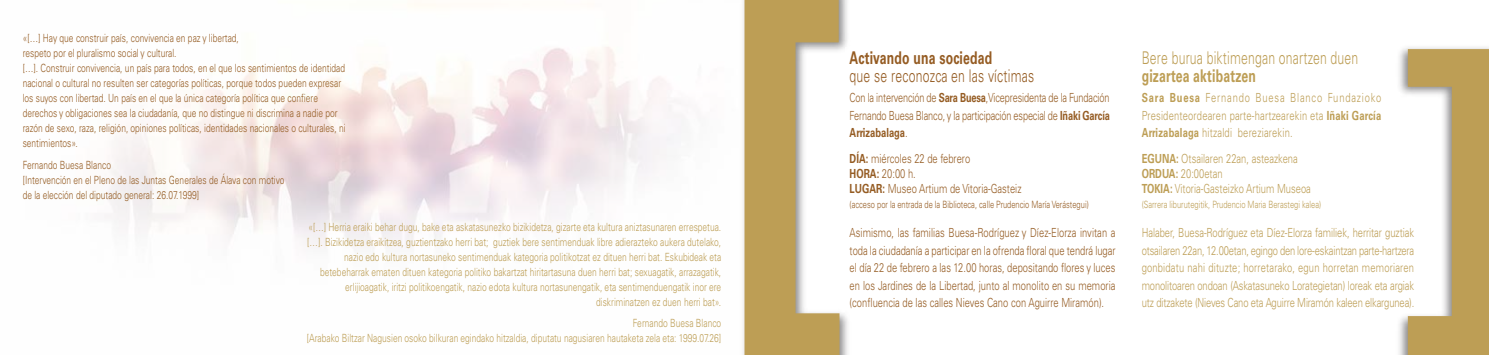
<style>
.page{position:relative;width:1489px;height:355px;background:#fff}
.page>*{position:absolute;margin:0;border:0;box-sizing:border-box;transform-origin:0 0}
.t1{font:300 17.5px "Univers LT Pro 45";letter-spacing:.015em;color:#bd9e55;scale:.7 1}
.t2{font:300 17.5px "Univers LT Pro 45";letter-spacing:.015em;color:#955c23;scale:.7 1}
.t3{font:700 17.5px "Univers LT Pro 65";letter-spacing:.015em;color:#955c23;scale:.7 1}
.t4{font:700 17.5px "Univers LT Pro 65";letter-spacing:.015em;color:#bd9e55;scale:.7 1}
.t5{font:300 12.5px/17.5px "Univers LT Pro 45";color:#bd9e55;text-align:justify;scale:.75 1}
.t6{font:300 12.5px/17.5px "Univers LT Pro 45";letter-spacing:-.015em;color:#955c23;text-align:justify;scale:.75 1}
.t7{font:300 12.5px/17.5px "Univers LT Pro 45";letter-spacing:-.015em;color:#955c23;scale:.73 1}
.t8{font:700 12.5px "Univers LT Pro 65";color:#955c23;scale:.75 1}
.t9{font:300 11.25px/15px "Univers LT Pro 45";color:#bd9e55;text-align:right;scale:.75 1}
.t10{font:300 11.25px/15px "Univers LT Pro 45";color:#955c23;scale:.75 1}
.t11{font:300 10px "Univers LT Pro 45";color:#955c23;scale:.75 1}
.t12{font:300 10px "Univers LT Pro 45";color:#bd9e55;scale:.75 1}
.s1{font-family:"Univers LT Pro 65";font-weight:700}
.s2{font-family:"Univers LT Pro 45";font-weight:300}
</style>
<div class="page">
<img style="left:105px;top:3px;width:579px;height:245px">
<img style="left:1399px;top:47px;width:89px;height:307px">
<svg style="left:1407px;top:49px;width:81px;height:305px;fill:#bd9e55"></svg>
<img style="left:743px;top:0;width:105px;height:354px">
<svg style="left:744px;top:0;width:95px;height:354px;fill:#bd9e55"></svg>
<p class="t10" style="left:23px;top:31px;width:432px">«[…] Hay que construir país, convivencia en paz y libertad,<br>respeto por el pluralismo social y cultural.<br>[…]. Construir convivencia, un país para todos, en el que los sentimientos de identidad nacional o cultural no resulten ser categorías políticas, porque todos pueden expresar los suyos con libertad. Un país en el que la única categoría política que confiere derechos y obligaciones sea la ciudadanía, que no distingue ni discrimina a nadie por razón de sexo, raza, religión, opiniones políticas, identidades nacionales o culturales, ni sentimientos».</p>
<p class="t10" style="left:23px;top:157px;width:350px">Fernando Buesa Blanco<br>[Intervención en el Pleno de las Juntas Generales de Álava con motivo de la elección del diputado general: 26.07.1999]</p>
<p class="t9" style="left:307px;top:219px;width:553px">«[…] Herria eraiki behar dugu, bake eta askatasunezko bizikidetza, gizarte eta kultura aniztasunaren errespetua. […]. Bizikidetza eraikitzea, guztientzako herri bat; guztiek bere sentimenduak libre adierazteko aukera dutelako, nazio edo kultura nortasuneko sentimenduak kategoria politikotzat ez dituen herri bat. Eskubideak eta betebeharrak ematen dituen kategoria politiko bakartzat hiritartasuna duen herri bat; sexuagatik, arrazagatik, erlijioagatik, iritzi politikoengatik, nazio edota kultura nortasunengatik, eta sentimenduengatik inor ere diskriminatzen ez duen herri bat».</p>
<p class="t9" style="left:307px;top:315px;width:554px">Fernando Buesa Blanco<br>[Arabako Biltzar Nagusien osoko bilkuran egindako hitzaldia, diputatu nagusiaren hautaketa zela eta: 1999.07.26]</p>
<h1 class="t3" style="left:849px;top:47px;width:205px">Activando una sociedad</h1>
<h1 class="t2" style="left:849px;top:65px;width:265px">que se reconozca en las víctimas</h1>
<p class="t7" style="left:849px;top:89px;width:358px">Con la intervención de <span class="s1">Sara Buesa</span>,Vicepresidenta de la Fundación<br>Fernando Buesa Blanco, y la participación especial de <span class="s1">Iñaki García</span></p>
<p class="t8" style="left:849px;top:125px;width:79px">Arrizabalaga<span class="s2">.</span></p>
<p class="t6" style="left:849px;top:150px;width:231px;line-height:15px;text-align:left"><span class="s1">DÍA:</span> miércoles 22 de febrero<br><span class="s1">HORA:</span> 20:00 h.<br><span class="s1">LUGAR:</span> Museo Artium de Vitoria-Gasteiz</p>
<p class="t11" style="left:849px;top:198px;width:320px">(acceso por la entrada de la Biblioteca, calle Prudencio María Verástegui)</p>
<p class="t6" style="left:849px;top:223px;width:356px">Asimismo, las familias Buesa-Rodríguez y Díez-Elorza invitan a toda la ciudadanía a participar en la ofrenda floral que tendrá lugar el día 22 de febrero a las 12.00 horas, depositando flores y luces en los Jardines de la Libertad, junto al monolito en su memoria (confluencia de las calles Nieves Cano con Aguirre Miramón).</p>
<h1 class="t1" style="left:1141px;top:47px;width:311px">Bere burua biktimengan onartzen duen</h1>
<h1 class="t4" style="left:1141px;top:65px;width:165px">gizartea aktibatzen</h1>
<p class="t5" style="left:1141px;top:89px;width:321px"><span class="s1">Sara Buesa</span> Fernando Buesa Blanco Fundazioko Presidenteordearen parte-hartzearekin eta <span class="s1">Iñaki García Arrizabalaga</span> hitzaldi bereziarekin.</p>
<p class="t5" style="left:1141px;top:150px;width:227px;line-height:15px;text-align:left"><span class="s1">EGUNA:</span> Otsailaren 22an, asteazkena<br><span class="s1">ORDUA:</span> 20:00etan<br><span class="s1">TOKIA:</span> Vitoria-Gasteizko Artium Museoa</p>
<p class="t12" style="left:1141px;top:198px;width:241px">(Sarrera liburutegitik, Prudencio Maria Berastegi kalea)</p>
<p class="t5" style="left:1141px;top:223px;width:365px">Halaber, Buesa-Rodríguez eta Díez-Elorza familiek, herritar guztiak otsailaren 22an, 12.00etan, egingo den lore-eskaintzan parte-hartzera gonbidatu nahi dituzte; horretarako, egun horretan memoriaren monolitoaren ondoan (Askatasuneko Lorategietan) loreak eta argiak utz ditzakete (Nieves Cano eta Aguirre Miramón kaleen elkargunea).</p>
</div>
